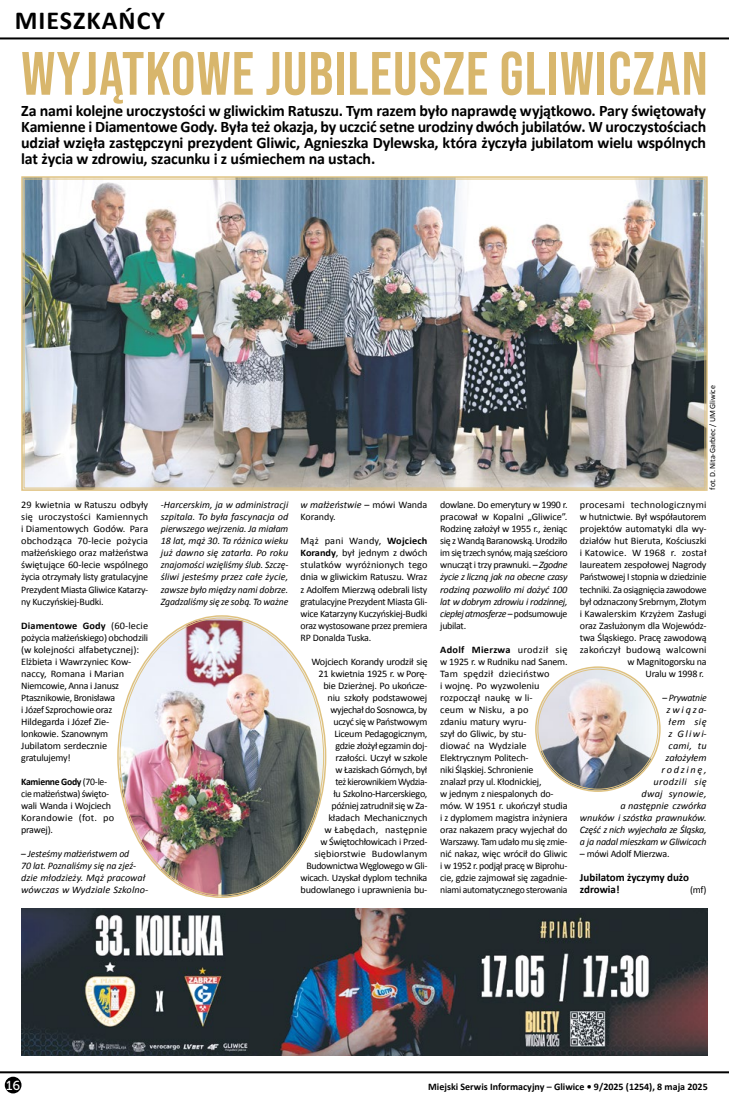
<style>
.page{position:relative;width:729px;height:1098px;background:#fff}
.page>*{position:absolute;margin:0;border:0;box-sizing:border-box;transform-origin:0 0}
.t1{font:61px "Bebas Neue";letter-spacing:.02em;color:#d8b66c}
.t2{font:700 26px "Calibri";letter-spacing:.04em;color:#000}
.t3{font:700 16px/16px "Calibri";letter-spacing:-.015em;color:#000;text-align:justify}
.t4{font:13px "Museo Sans 500";color:#fff}
.t5{font:700 11px/12px "Calibri";color:#000}
.t6{font:10px/12px "Calibri";letter-spacing:-.02em;color:#000;text-align:justify}
.t7{font:italic 10px/12px "Calibri";letter-spacing:-.005em;color:#000}
.t8{font:700 10px "Calibri";color:#000}
.t9{font:10px/12px "Calibri";color:#000}
.t10{font:8px "Calibri";letter-spacing:-.01em;color:#000}
.s1{font-weight:700}
.s2{font-style:normal}
.s3{font-style:italic}
</style>
<div class="page">
<hr style="left:0;top:1070px;width:729px;height:2px;background:#000">
<div style="left:5px;top:1076px;width:16px;height:16px;background:#000;border-radius:50%"></div>
<hr style="left:0;top:37px;width:729px;height:2px;background:#000">
<img style="left:21px;top:908px;width:686px;height:146px">
<img style="left:21px;top:176px;width:687px;height:315px">
<div style="left:702px;top:379px;width:20px;height:116px;background:#fff;opacity:.75"></div>
<img style="left:119px;top:616px;width:206px;height:280px">
<img style="left:536px;top:667px;width:123px;height:123px;border-radius:61px">
<h2 class="t2" style="left:15px;top:4px;width:152px">MIESZKAŃCY</h2>
<h1 class="t1" style="left:21px;top:39px;width:687px">WYJĄTKOWE JUBILEUSZE GLIWICZAN</h1>
<p class="t3" style="left:21px;top:103px;width:686px">Za nami kolejne uroczystości w gliwickim Ratuszu. Tym razem było naprawdę wyjątkowo. Pary świętowały Kamienne i Diamentowe Gody. Była też okazja, by uczcić setne urodziny dwóch jubilatów. W uroczystościach udział wzięła zastępczyni prezydent Gliwic, Agnieszka Dylewska, która życzyła jubilatom wielu wspólnych lat życia w zdrowiu, szacunku i z uśmiechem na ustach.</p>
<p class="t6" style="left:21px;top:499px;width:129px">29 kwietnia w Ratuszu odbyły się uroczystości Kamiennych i Diamentowych Godów. Para obchodząca 70-lecie pożycia małżeńskiego oraz małżeństwa świętujące 60-lecie wspólnego życia otrzymały listy gratulacyjne Prezydent Miasta Gliwice Katarzy&shy;ny Kuczyńskiej-Budki.</p>
<p class="t6" style="left:21px;top:619px;width:128px;text-align:left"><span class="s1">Diamentowe Gody</span> (60-lecie pożycia małżeńskiego) obchodzili (w kolejności alfabetycznej):<br>Elżbieta i Wawrzyniec Kow&shy;naccy, Romana i Marian<br>Niemcowie, Anna i Janusz<br>Ptasznikowie, Bronisława<br>i Józef Szprochowie oraz<br>Hildegarda i Józef Zie&shy;lonkowie. Szanownym<br>Jubilatom serdecznie gratulujemy!</p>
<p class="t6" style="left:21px;top:775px;width:94px;text-align:left"><span class="s1">Kamienne Gody</span> (70-le&shy;cie małżeństwa) święto&shy;wali Wanda i Wojciech<br>Korandowie (fot. po prawej).</p>
<p class="t7" style="left:21px;top:846px;width:128px"><span class="s2">–</span> Jesteśmy małżeństwem od<br>70 lat. Poznaliśmy się na zjeź&shy;dzie młodzieży. Mąż pracował wówczas w Wydziale Szkolno-</p>
<p class="t7" style="left:161px;top:498px;width:129px;text-align:justify">-Harcerskim, ja w administracji szpitala. To była fascynacja od pierwszego wejrzenia. Ja miałam 18 lat, mąż 30. Ta różnica wieku już dawno się zatarła. Po roku znajomości wzięliśmy ślub. Szczę&shy;śliwi jesteśmy przez całe życie, zawsze było między nami dobrze.<br>Zgadzaliśmy się ze sobą. To ważne</p>
<p class="t9" style="left:300px;top:499px;width:128px"><span class="s3">w małżeństwie</span> – mówi Wanda<br>Korandy.</p>
<p class="t6" style="left:300px;top:535px;width:128px">Mąż pani Wandy, <span class="s1">Wojciech Korandy</span>, był jednym z dwóch stulatków wyróżnionych tego dnia w gliwickim Ratuszu. Wraz z Adolfem Mierzwą odebrali listy gratulacyjne Prezydent Miasta Gli&shy;wice Katarzyny Kuczyńskiej-Budki oraz wystosowane przez premiera RP Donalda Tuska.</p>
<p class="t6" style="left:300px;top:655px;width:128px;text-align:right">Wojciech Korandy urodził się<br>21 kwietnia 1925 r. w Porę-<br>bie Dzierżnej. Po ukończe-<br>niu szkoły podstawowej wyjechał do Sosnowca, by<br>uczyć się w Państwowym<br>Liceum Pedagogicznym,<br>gdzie złożył egzamin doj-<br>rzałości. Uczył w szkole<br>w Łaziskach Górnych, był<br>też kierownikiem Wydzia-<br>łu Szkolno-Harcerskiego,<br>później zatrudnił się w Za&shy;kładach Mechanicznych<br>w Łabędach, następnie<br>w Świętochłowicach i Przed&shy;siębiorstwie Budowlanym<br>Budownictwa Węglowego w Gli&shy;wicach. Uzyskał dyplom technika budowlanego i uprawnienia bu-</p>
<p class="t6" style="left:440px;top:499px;width:129px">dowlane. Do emerytury w 1990 r. pracował w Kopalni „Gliwice”.<br>Rodzinę założył w 1955 r., żeniąc się z Wandą Baranowską. Urodziło im się trzech synów, mają sześcioro wnucząt i trzy prawnuki. – <span class="s3">Zgodne życie z liczną jak na obecne czasy rodziną pozwoliło mi dożyć 100 lat w dobrym zdrowiu i rodzinnej, ciepłej atmosferze</span> – podsumowuje jubilat.</p>
<p class="t6" style="left:440px;top:643px;width:129px;text-align:left"><span class="s1">Adolf Mierzwa</span> urodził się w 1925 r. w Rudniku nad Sanem.<br>Tam spędził dzieciństwo<br>i wojnę. Po wyzwoleniu rozpoczął naukę w li-<br>ceum w Nisku, a po<br>zdaniu matury wyru-<br>szył do Gliwic, by stu-<br>diować na Wydziale<br>Elektrycznym Politech-<br>niki Śląskiej. Schronienie<br>znalazł przy ul. Kłodnickiej,<br>w jednym z niespalonych do&shy;mów. W 1951 r. ukończył studia i z dyplomem magistra inżyniera oraz nakazem pracy wyjechał do<br>Warszawy. Tam udało mu się zmie&shy;nić nakaz, więc wrócił do Gliwic i w 1952 r. podjął pracę w Biprohu&shy;cie, gdzie zajmował się zagadnie&shy;niami automatycznego sterowania</p>
<p class="t10" style="left:707px;top:489px;width:106px;rotate:-90deg">fot. D. Nita-Garbiec / UM Gliwice</p>
<p class="t6" style="left:580px;top:499px;width:128px;text-align:right">procesami technologicznymi w hutnictwie. Był współautorem projektów automatyki dla wy&shy;działów hut Bieruta, Kościuszki i Katowice. W 1968 r. został laureatem zespołowej Nagrody<br>Państwowej I stopnia w dziedzinie techniki. Za osiągnięcia zawodowe był odznaczony Srebrnym, Złotym i Kawalerskim Krzyżem Zasługi oraz Zasłużonym dla Wojewódz&shy;twa Śląskiego. Pracę zawodową zakończył budową walcowni w Magnitogorsku na<br>Uralu w 1998 r.</p>
<p class="t7" style="left:580px;top:690px;width:128px;text-align:right"><span class="s2">–</span> Prywatnie<br>związa-<br>łem się<br>z Gliwi-<br>cami, tu<br>założyłem<br>rodzinę,<br>urodzili się<br>dwaj synowie,<br>a następnie czwórka<br>wnuków i szóstka prawnuków.<br>Część z nich wyjechała ze Śląska, a ja nadal mieszkam w Gliwicach</p>
<p class="t6" style="left:580px;top:847px;width:91px">– mówi Adolf Mierzwa.</p>
<p class="t5" style="left:580px;top:870px;width:111px">Jubilatom życzymy dużo zdrowia!</p>
<p class="t6" style="left:690px;top:883px;width:18px">(mf)</p>
<h3 class="t4" style="left:6px;top:1077px;width:16px">16</h3>
<p class="t8" style="left:428px;top:1079px;width:281px">Miejski Serwis Informacyjny – Gliwice • 9/2025 (1254), 8 maja 2025</p>
</div>
